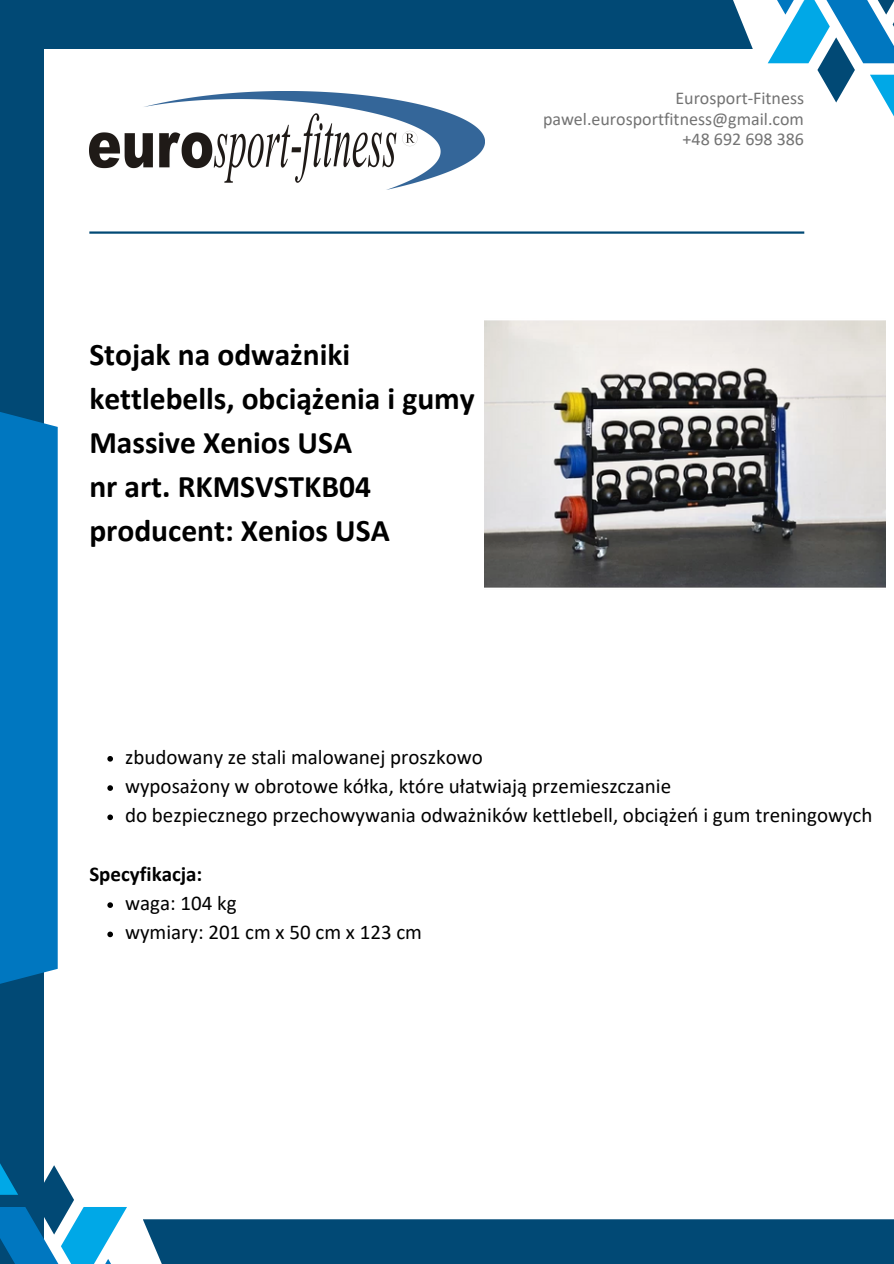
<style>
.page{position:relative;width:894px;height:1264px;background:#fff}
.page>*{position:absolute;margin:0;border:0;box-sizing:border-box;transform-origin:0 0}
.t1{font:700 31.5px/43.8px "Calibri";color:#000}
.t2{font:21px "Calibri";color:#000}
.t3{font:700 21px "Calibri";color:#000}
.t4{font:18px "Calibri";color:#737373}
</style>
<div class="page">
<svg style="left:767px;top:0;width:126px;height:115px"></svg>
<div style="left:0;top:40px;width:44px;height:1223px;background:#014975"></div>
<svg style="left:0;top:1163px;width:127px;height:100px"></svg>
<hr style="left:89px;top:231px;width:715px;height:3px;background:#014975">
<div style="left:0;top:0;width:752px;height:49px;background:#014975"></div>
<div style="left:143px;top:1219px;width:750px;height:44px;background:#014975"></div>
<div style="left:0;top:404px;width:58px;height:587px;background:#0077c0"></div>
<img style="left:89px;top:91px;width:395px;height:98px">
<img style="left:484px;top:320px;width:401px;height:268px">
<svg style="left:107px;top:756px;width:6px;height:5px"></svg>
<svg style="left:107px;top:785px;width:6px;height:5px"></svg>
<svg style="left:107px;top:814px;width:6px;height:6px"></svg>
<svg style="left:107px;top:902px;width:6px;height:5px"></svg>
<svg style="left:107px;top:931px;width:6px;height:6px"></svg>
<p class="t4" style="left:675px;top:91px;width:130px">Eurosport-Fitness</p>
<p class="t4" style="left:543px;top:111px;width:262px">pawel.eurosportfitness@gmail.com</p>
<p class="t4" style="left:682px;top:132px;width:123px">+48 692 698 386</p>
<p class="t1" style="left:89px;top:335px;width:387px">Stojak na odważniki kettlebells, obciążenia i gumy</p>
<p class="t1" style="left:89px;top:423px;width:264px">Massive Xenios USA</p>
<p class="t1" style="left:89px;top:467px;width:283px">nr art. RKMSVSTKB04</p>
<p class="t1" style="left:89px;top:511px;width:302px">producent: Xenios USA</p>
<p class="t2" style="left:125px;top:748px;width:359px">zbudowany ze stali malowanej proszkowo</p>
<p class="t2" style="left:125px;top:777px;width:547px">wyposażony w obrotowe kółka, które ułatwiają przemieszczanie</p>
<p class="t2" style="left:125px;top:806px;width:748px">do bezpiecznego przechowywania odważników kettlebell, obciążeń i gum treningowych</p>
<p class="t3" style="left:89px;top:865px;width:114px">Specyfikacja:</p>
<p class="t2" style="left:125px;top:894px;width:113px">waga: 104 kg</p>
<p class="t2" style="left:125px;top:923px;width:298px">wymiary: 201 cm x 50 cm x 123 cm</p>
</div>
